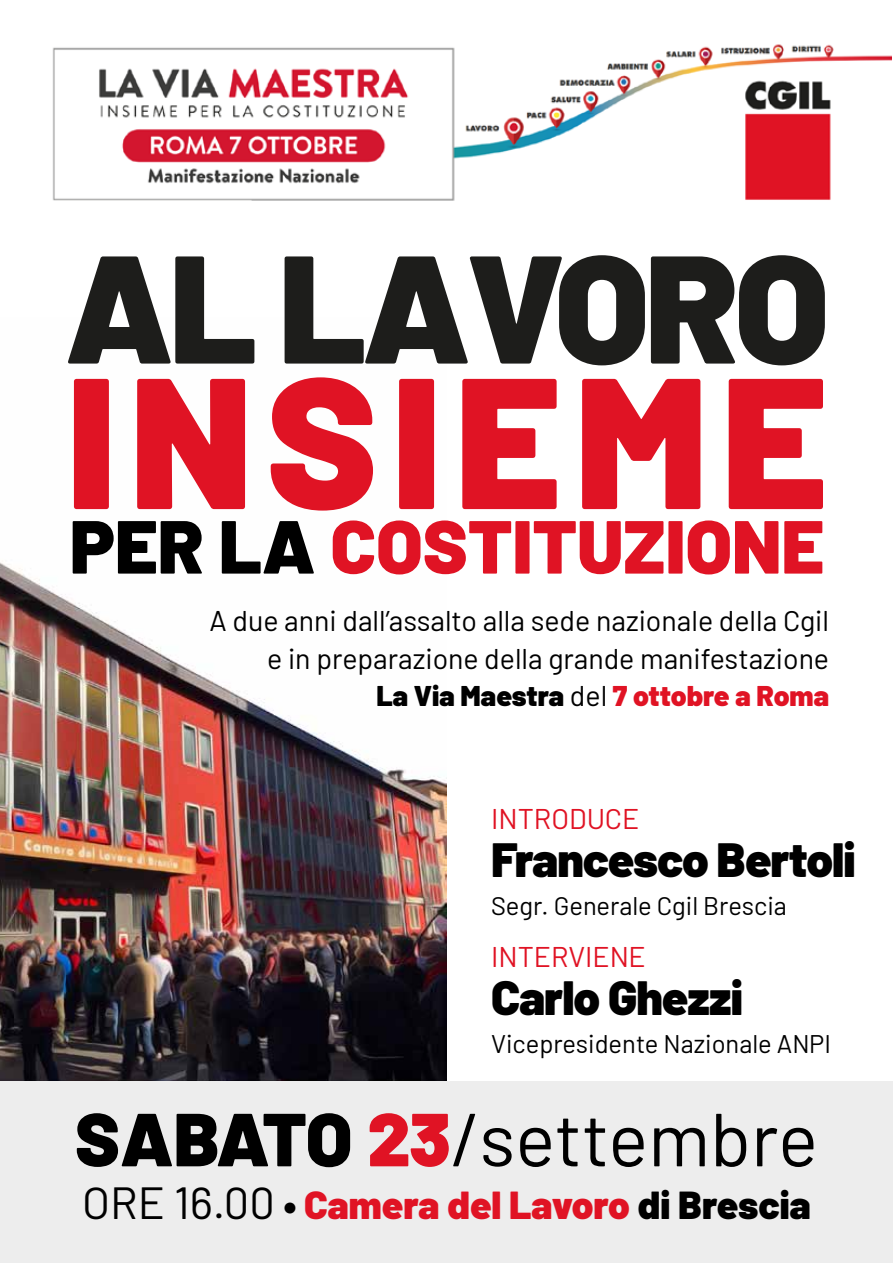
<style>
.page{position:relative;width:893px;height:1263px;background:#fff}
.page>*{position:absolute;margin:0;border:0;box-sizing:border-box;transform-origin:0 0}
.t1{font:900 186px "Barlow";letter-spacing:.075em;color:#e01324}
.t2{font:900 153px "Barlow";letter-spacing:-.03em;color:#1d1d1b}
.t3{font:75px "Barlow";color:#000}
.t4{font:900 75px "Barlow";color:#e01324}
.t5{font:900 48px "Barlow";letter-spacing:-.02em;color:#000}
.t6{font:900 39px "Barlow";color:#e01324}
.t7{font:28.5px/37.5px "Barlow";color:#000;text-align:right}
.t8{font:28.5px "Barlow";color:#e01324}
.t9{font:25.5px "Barlow";color:#000}
.s1{color:#000}
.s2{font-weight:900}
.s3{font-weight:900;color:#e01324}
.s4{font-weight:400;font-size:45px;color:#000}
</style>
<div class="page">
<img style="left:0;top:562px;width:446px;height:519px">
<img style="left:52px;top:44px;width:840px;height:157px">
<div style="left:0;top:1081px;width:893px;height:182px;background:#ededed"></div>
<h2 class="t2" style="left:65px;top:193px;width:766px">AL LAVORO</h2>
<h1 class="t1" style="left:67px;top:302px;width:762px">INSIEME</h1>
<h3 class="t4" style="left:70px;top:490px;width:756px"><span class="s1">PER LA</span> COSTITUZIONE</h3>
<p class="t7" style="left:210px;top:600px;width:621px">A due anni dall’assalto alla sede nazionale della Cgil e in preparazione della grande manifestazione<br><span class="s2">La Via Maestra</span> del <span class="s3">7 ottobre a Roma</span></p>
<p class="t8" style="left:491px;top:798px;width:150px">INTRODUCE</p>
<h3 class="t5" style="left:491px;top:824px;width:366px">Francesco Bertoli</h3>
<p class="t9" style="left:491px;top:887px;width:297px">Segr. Generale Cgil Brescia</p>
<p class="t8" style="left:491px;top:936px;width:156px">INTERVIENE</p>
<h3 class="t5" style="left:491px;top:962px;width:253px">Carlo Ghezzi</h3>
<p class="t9" style="left:491px;top:1025px;width:341px">Vicepresidente Nazionale ANPI</p>
<h3 class="t3" style="left:75px;top:1085px;width:745px"><span class="s2">SABATO</span> <span class="s3">23</span>/settembre</h3>
<h3 class="t6" style="left:82px;top:1175px;width:730px"><span class="s4">ORE 16.00</span> <span class="s1">•</span> Camera del Lavoro <span class="s1">di Brescia</span></h3>
</div>
